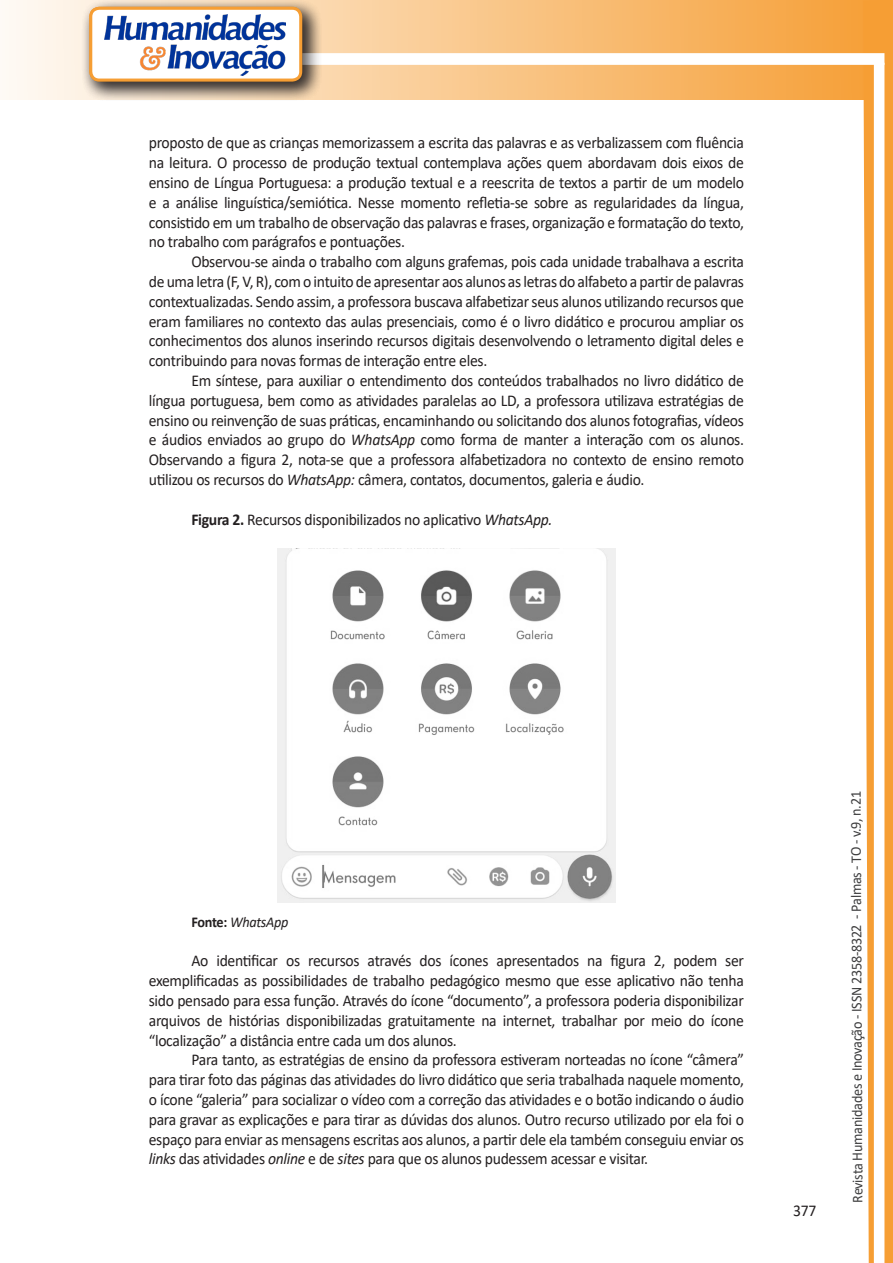
<style>
.page{position:relative;width:893px;height:1263px;background:#fff}
.page>*{position:absolute;margin:0;border:0;box-sizing:border-box;transform-origin:0 0}
.texto{font:16.5px/19.8px "Calibri";letter-spacing:-.02em;color:#231f20;text-align:justify;scale:.95 1}
.t1{font:15px "Calibri";letter-spacing:-.025em;color:#3e3e3f;scale:.95 1}
.texto-2{font:italic 15px "Calibri";letter-spacing:-.02em;color:#231f20;scale:.95 1}
.s1{font-style:italic}
.s2{font-weight:700}
.s3{font-weight:700;font-style:normal}
</style>
<div class="page">
<svg style="left:5px;top:0;width:858px;height:100px;background:#f9c484"></svg>
<div style="left:302px;top:53px;width:582px;height:12px;background:#fff;border:2px solid #fff"></div>
<svg style="left:863px;top:0;width:30px;height:1263px"></svg>
<div style="left:81px;top:0;width:241px;height:102px;background:#231f20;opacity:.75"></div>
<svg style="left:91px;top:8px;width:210px;height:72px"></svg>
<div style="left:89px;top:7px;width:213px;height:75px;border:3px solid #f69e34;border-radius:9px"></div>
<img style="left:277px;top:548px;width:339px;height:355px">
<p class="texto" style="left:149px;top:133px;width:628px">proposto de que as crianças memorizassem a escrita das palavras e as verbalizassem com fluência na leitura. O processo de produção textual contemplava ações quem abordavam dois eixos de ensino de Língua Portuguesa: a produção textual e a reescrita de textos a partir de um modelo e a análise linguística/semiótica. Nesse momento refletia-se sobre as regularidades da língua, consistido em um trabalho de observação das palavras e frases, organização e formatação do texto, no trabalho com parágrafos e pontuações.</p>
<p class="texto" style="left:149px;top:251px;width:628px;text-indent:43px">Observou-se ainda o trabalho com alguns grafemas, pois cada unidade trabalhava a escrita de uma letra (F, V, R), com o intuito de apresentar aos alunos as letras do alfabeto a partir de palavras contextualizadas. Sendo assim, a professora buscava alfabetizar seus alunos utilizando recursos que eram familiares no contexto das aulas presenciais, como é o livro didático e procurou ampliar os conhecimentos dos alunos inserindo recursos digitais desenvolvendo o letramento digital deles e contribuindo para novas formas de interação entre eles.</p>
<p class="texto" style="left:149px;top:370px;width:628px;text-indent:43px">Em síntese, para auxiliar o entendimento dos conteúdos trabalhados no livro didático de língua portuguesa, bem como as atividades paralelas ao LD, a professora utilizava estratégias de ensino ou reinvenção de suas práticas, encaminhando ou solicitando dos alunos fotografias, vídeos e áudios enviados ao grupo do <span class="s1">WhatsApp</span> como forma de manter a interação com os alunos.<br>Observando a figura 2, nota-se que a professora alfabetizadora no contexto de ensino remoto utilizou os recursos do <span class="s1">WhatsApp:</span> câmera, contatos, documentos, galeria e áudio.</p>
<p class="texto" style="left:191px;top:509px;width:382px"><span class="s2">Figura 2.</span> Recursos disponibilizados no aplicativo <span class="s1">WhatsApp.</span></p>
<p class="texto-2" style="left:191px;top:911px;width:104px"><span class="s3">Fonte:</span> WhatsApp</p>
<p class="texto" style="left:149px;top:950px;width:628px;text-indent:43px">Ao identificar os recursos através dos ícones apresentados na figura 2, podem ser exemplificadas as possibilidades de trabalho pedagógico mesmo que esse aplicativo não tenha sido pensado para essa função. Através do ícone “documento”, a professora poderia disponibilizar arquivos de histórias disponibilizadas gratuitamente na internet, trabalhar por meio do ícone “localização” a distância entre cada um dos alunos.</p>
<p class="texto" style="left:149px;top:1049px;width:628px;text-indent:43px">Para tanto, as estratégias de ensino da professora estiveram norteadas no ícone “câmera” para tirar foto das páginas das atividades do livro didático que seria trabalhada naquele momento, o ícone “galeria” para socializar o vídeo com a correção das atividades e o botão indicando o áudio para gravar as explicações e para tirar as dúvidas dos alunos. Outro recurso utilizado por ela foi o espaço para enviar as mensagens escritas aos alunos, a partir dele ela também conseguiu enviar os <span class="s1">links</span> das atividades <span class="s1">online</span> e de <span class="s1">sites</span> para que os alunos pudessem acessar e visitar.</p>
<p class="texto" style="left:793px;top:1200px;width:26px">377</p>
<p class="t1" style="left:846px;top:1203px;width:435px;rotate:-90deg">Revista Humanidades e Inovação - ISSN 2358-8322 - Palmas - TO - v.9, n.21</p>
</div>
